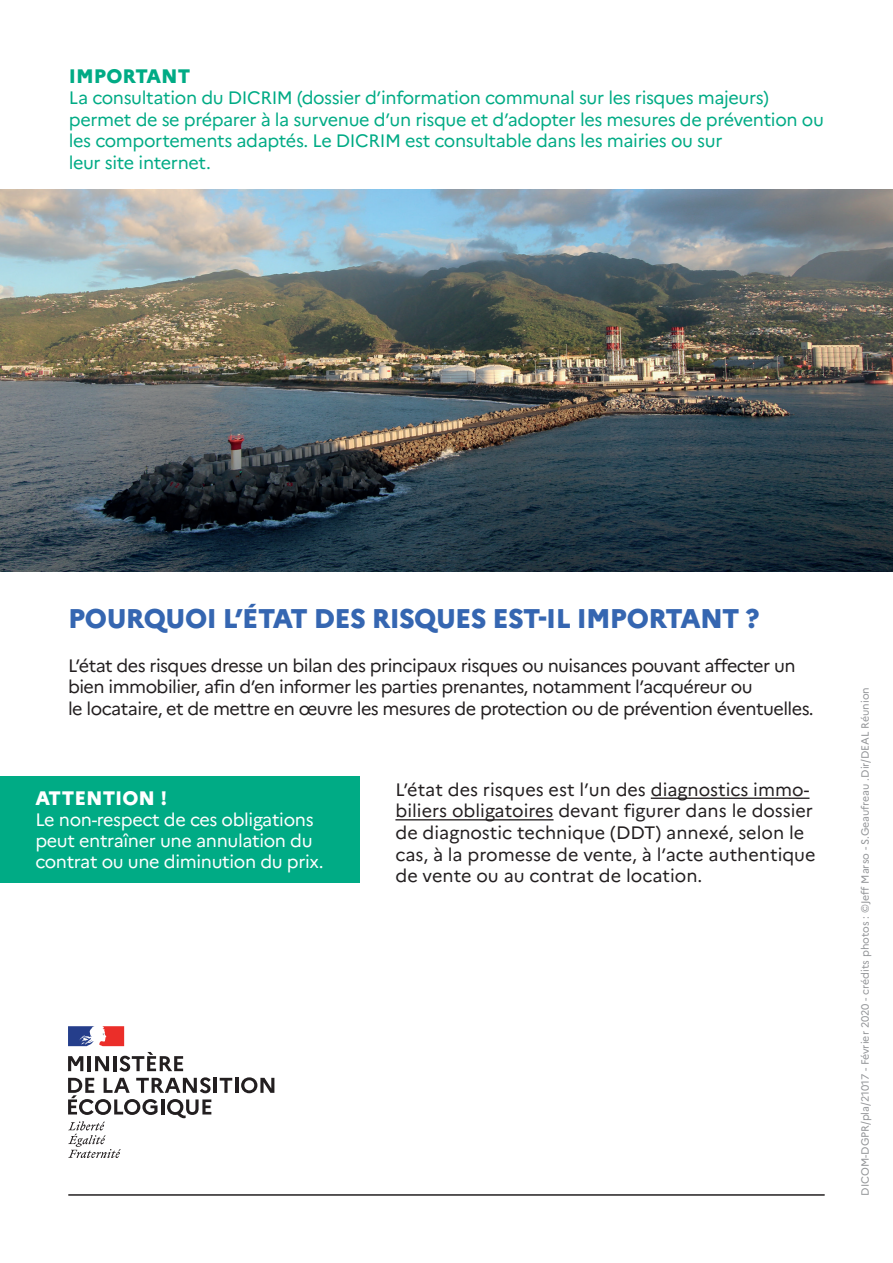
<style>
.page{position:relative;width:893px;height:1263px;background:#fff}
.page>*{position:absolute;margin:0;border:0;box-sizing:border-box;transform-origin:0 0}
.t1{font:800 27px "Marianne";letter-spacing:-.025em;color:#3566b1}
.t2{font:800 19.5px "Marianne";color:#fff}
.t3{font:800 19.5px "Marianne";color:#00ab85}
.t4{font:18px/21.6px "Marianne";letter-spacing:-.02em;color:#00ab85}
.t5{font:18px/21.6px "Marianne";letter-spacing:-.03em;color:#231f20}
.t6{font:18px/21.6px "Marianne";color:#231f20}
.t7{font:18px/21px "Marianne";letter-spacing:-.02em;color:#fff}
.t8{font:10.5px "Marianne";color:#939598}
</style>
<div class="page">
<hr style="left:69px;top:1194px;width:755px;height:2px;background:#231f20">
<div style="left:0;top:776px;width:359px;height:106px;background:#00ab85"></div>
<hr style="left:651px;top:797px;width:158px;height:2px;background:#231f20">
<hr style="left:395px;top:819px;width:158px;height:1px;background:#231f20">
<img style="left:0;top:189px;width:893px;height:383px">
<svg style="left:68px;top:1056px;width:15px;height:15px"></svg>
<hr style="left:88px;top:1056px;width:3px;height:15px;background:#231f20">
<svg style="left:95px;top:1056px;width:14px;height:15px"></svg>
<hr style="left:113px;top:1056px;width:3px;height:15px;background:#231f20">
<svg style="left:119px;top:1052px;width:64px;height:19px"></svg>
<hr style="left:214px;top:1078px;width:3px;height:15px;background:#231f20">
<svg style="left:220px;top:1078px;width:12px;height:15px"></svg>
<hr style="left:235px;top:1078px;width:3px;height:15px;background:#231f20">
<svg style="left:241px;top:1077px;width:33px;height:16px"></svg>
<svg style="left:68px;top:1077px;width:143px;height:81px"></svg>
<svg style="left:68px;top:1026px;width:56px;height:20px"></svg>
<p class="t3" style="left:69px;top:64px;width:123px">IMPORTANT</p>
<p class="t4" style="left:69px;top:87px;width:757px">La consultation du DICRIM (dossier d’information communal sur les risques majeurs) permet de se préparer à la survenue d’un risque et d’adopter les mesures de prévention ou les comportements adaptés. Le DICRIM est consultable dans les mairies ou sur<br>leur site internet.</p>
<h1 class="t1" style="left:68px;top:602px;width:693px">POURQUOI L’ÉTAT DES RISQUES EST-IL IMPORTANT ?</h1>
<p class="t5" style="left:68px;top:654px;width:747px">L’état des risques dresse un bilan des principaux risques ou nuisances pouvant affecter un bien immobilier, afin d’en informer les parties prenantes, notamment l’acquéreur ou<br>le locataire, et de mettre en œuvre les mesures de protection ou de prévention éventuelles.</p>
<p class="t2" style="left:35px;top:786px;width:133px">ATTENTION !</p>
<p class="t7" style="left:35px;top:809px;width:290px">Le non-respect de ces obligations peut entraîner une annulation du contrat ou une diminution du prix.</p>
<p class="t6" style="left:395px;top:779px;width:422px">L’état des risques est l’un des diagnostics immo&shy;biliers obligatoires devant figurer dans le dossier de diagnostic technique (DDT) annexé, selon le cas, à la promesse de vente, à l’acte authentique de vente ou au contrat de location.</p>
<p class="t8" style="left:859px;top:1196px;width:510px;rotate:-90deg">DICOM-DGPR/pla/21017 - Février 2020 - crédits photos : ©Jeff Marso - S.Geaufreau .Dir/DEAL Réunion</p>
</div>
